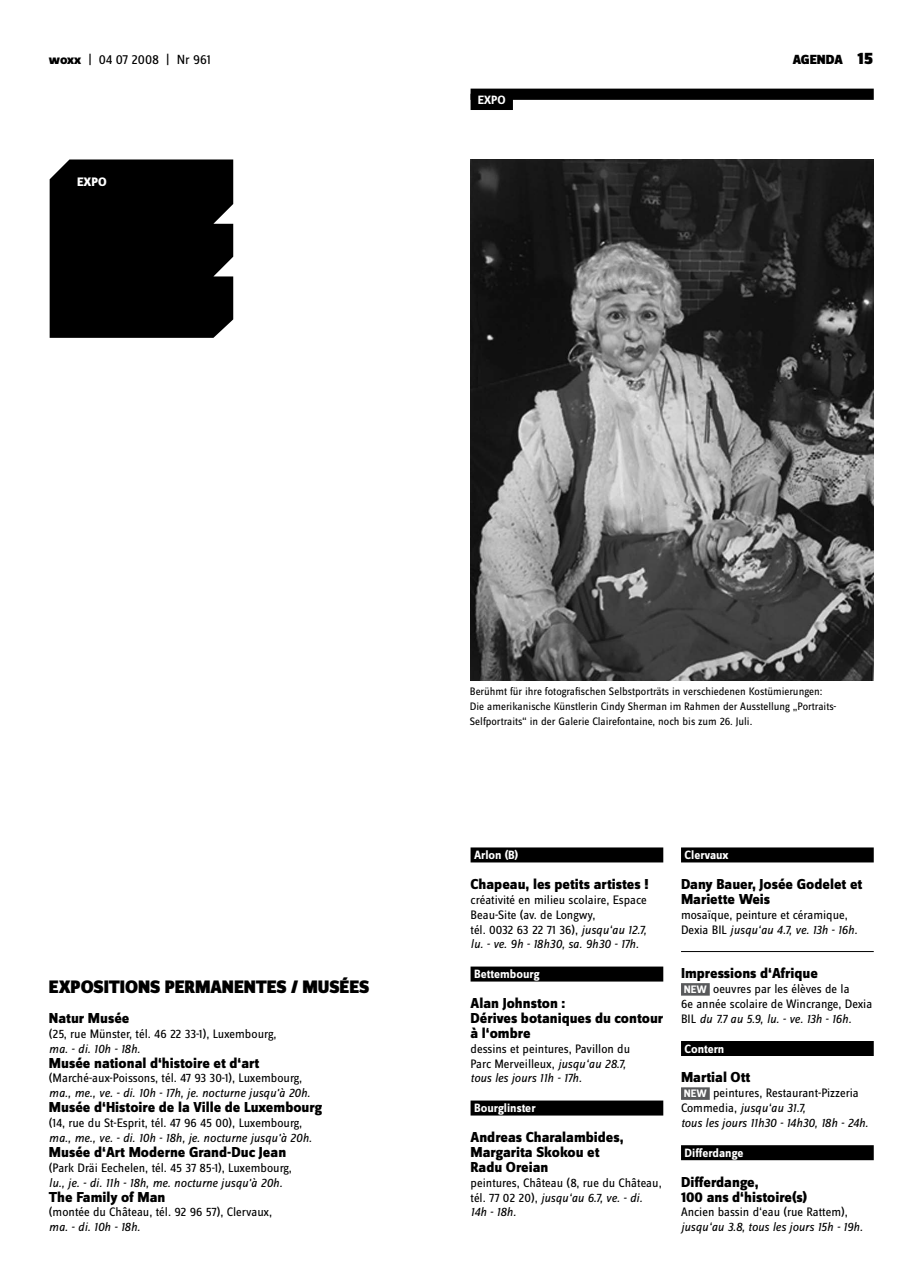
<style>
.page{position:relative;width:922px;height:1276px;background:#fff}
.page>*{position:absolute;margin:0;border:0;box-sizing:border-box;transform-origin:0 0}
.t1{font:900 18.75px "Zine Sans Dis";color:#000}
.t2{font:800 15px/14.9px "Zine Sans Dis";color:#000}
.t3{font:13.75px "Zine Sans Dis";color:#000}
.t4{font:900 13.75px "Zine Sans Dis";color:#000}
.t5{font:12.75px/14.9px "Zine Sans Dis";color:#000}
.t6{font:italic 12.75px/14.9px "Zine Sans Dis";color:#000}
.t7{font:800 12.75px "Zine Sans Dis";color:#fff}
.t8{font:700 12.5px "Zine Sans Dis";color:#fff}
.t9{font:11.25px/14.9px "Zine Sans Dis";color:#000}
.s1{font-weight:800}
.s2{font-size:17.5px}
.s3{font-style:italic}
.s4{font-weight:700;font-size:11.25px;color:#fff}
.s5{font-weight:700;font-style:normal;font-size:11.25px;color:#fff}
.s6{font-style:normal}
</style>
<div class="page">
<div style="left:470px;top:847px;width:193px;height:15px;background:#000"></div>
<div style="left:470px;top:966px;width:193px;height:15px;background:#000"></div>
<div style="left:470px;top:1100px;width:193px;height:15px;background:#000"></div>
<div style="left:680px;top:847px;width:193px;height:15px;background:#000"></div>
<hr style="left:680px;top:951px;width:193px;height:1px;background:#000">
<div style="left:680px;top:983px;width:29px;height:12px;background:#58595b"></div>
<div style="left:680px;top:1041px;width:193px;height:15px;background:#000"></div>
<div style="left:680px;top:1087px;width:29px;height:13px;background:#58595b"></div>
<div style="left:680px;top:1145px;width:193px;height:15px;background:#000"></div>
<div style="left:50px;top:159px;width:183px;height:179px;background:#000"></div>
<div style="left:470px;top:89px;width:403px;height:11px;background:#000"></div>
<div style="left:470px;top:94px;width:43px;height:16px;background:#000"></div>
<img style="left:470px;top:159px;width:402px;height:521px">
<p class="t3" style="left:49px;top:53px;width:163px"><span class="s1">woxx</span> | 04 07 2008 | Nr 961</p>
<p class="t4" style="left:792px;top:53px;width:82px">AGENDA <span class="s2">15</span></p>
<p class="t7" style="left:77px;top:175px;width:31px">EXPO</p>
<p class="t8" style="left:477px;top:93px;width:30px">EXPO</p>
<h1 class="t1" style="left:49px;top:977px;width:174px">EXPOSITIONS PERMANEN</h1>
<h1 class="t1" style="left:256px;top:977px;width:115px">TES / MUSÉES</h1>
<p class="t2" style="left:49px;top:1011px;width:82px">Natur Musée</p>
<p class="t5" style="left:49px;top:1027px;width:229px">(25, rue Münster, tél. 46 22 33-1), Luxembourg,</p>
<p class="t6" style="left:49px;top:1041px;width:93px">ma. - di. 10h - 18h.</p>
<p class="t2" style="left:49px;top:1056px;width:212px">Musée national d‘histoire et d‘art</p>
<p class="t5" style="left:49px;top:1071px;width:255px">(Marché-aux-Poissons, tél. 47 93 30-1), Luxembourg,</p>
<p class="t6" style="left:49px;top:1085px;width:263px">ma., me., ve. - di. 10h - 17h, je. nocturne jusqu'à 20h.</p>
<p class="t2" style="left:49px;top:1100px;width:275px">Musée d‘Histoire de la Ville de Luxembourg</p>
<p class="t5" style="left:49px;top:1116px;width:255px">(14, rue du St-Esprit, tél. 47 96 45 00), Luxembourg,</p>
<p class="t6" style="left:49px;top:1130px;width:264px">ma., me., ve. - di. 10h - 18h, je. nocturne jusqu'à 20h.</p>
<p class="t2" style="left:49px;top:1145px;width:239px">Musée d‘Art Moderne Grand-Duc Jean</p>
<p class="t5" style="left:49px;top:1161px;width:244px">(Park Dräi Eechelen, tél. 45 37 85-1), Luxembourg,</p>
<p class="t6" style="left:49px;top:1175px;width:235px">lu., je. - di. 11h - 18h, me. nocturne jusqu'à 20h.</p>
<p class="t2" style="left:49px;top:1190px;width:118px">The Family of Man</p>
<p class="t5" style="left:49px;top:1205px;width:225px">(montée du Château, tél. 92 96 57), Clervaux,</p>
<p class="t6" style="left:49px;top:1219px;width:93px">ma. - di. 10h - 18h.</p>
<p class="t9" style="left:469px;top:684px;width:368px">Berühmt für ihre fotografischen Selbstporträts in verschiedenen Kostümierungen:<br>Die amerikanische Künstlerin Cindy Sherman im Rahmen der Ausstellung „Portraits-<br>Selfportraits“ in der Galerie Clairefontaine, noch bis zum 26. Juli.</p>
<p class="t8" style="left:474px;top:848px;width:46px">Arlon (B)</p>
<p class="t2" style="left:470px;top:877px;width:179px">Chapeau, les petits artistes !</p>
<p class="t5" style="left:470px;top:893px;width:178px">créativité en milieu scolaire, Espace Beau-Site (av. de Longwy,<br>tél. 0032 63 22 71 36), <span class="s3">jusqu‘au 12.7, lu. - ve. 9h - 18h30, sa. 9h30 - 17h.</span></p>
<p class="t8" style="left:474px;top:967px;width:67px">Bettembourg</p>
<p class="t2" style="left:470px;top:996px;width:194px">Alan Johnston :<br>Dérives botaniques du contour à l‘ombre</p>
<p class="t5" style="left:470px;top:1041px;width:161px">dessins et peintures, Pavillon du<br>Parc Merveilleux, <span class="s3">jusqu‘au 28.7, tous les jours 11h - 17h.</span></p>
<p class="t8" style="left:474px;top:1101px;width:63px">Bourglinster</p>
<p class="t2" style="left:470px;top:1130px;width:154px">Andreas Charalambides,<br>Margarita Skokou et<br>Radu Oreian</p>
<p class="t5" style="left:470px;top:1175px;width:193px">peintures, Château (8, rue du Château, tél. 77 02 20), <span class="s3">jusqu‘au 6.7, ve. - di.<br>14h - 18h.</span></p>
<p class="t8" style="left:684px;top:848px;width:45px">Clervaux</p>
<p class="t2" style="left:680px;top:877px;width:183px">Dany Bauer, Josée Godelet et<br>Mariette Weis</p>
<p class="t5" style="left:680px;top:908px;width:178px">mosaïque, peinture et céramique,<br>Dexia BIL <span class="s3">jusqu‘au 4.7, ve. 13h - 16h.</span></p>
<p class="t2" style="left:680px;top:966px;width:138px">Impressions d‘Afrique</p>
<p class="t5" style="left:680px;top:982px;width:193px"><span class="s4">NEW</span> oeuvres par les élèves de la<br>6e année scolaire de Wincrange, Dexia<br>BIL <span class="s3">du 7.7 au 5.9, lu. - ve. 13h - 16h.</span></p>
<p class="t8" style="left:684px;top:1042px;width:41px">Contern</p>
<p class="t2" style="left:680px;top:1071px;width:71px">Martial Ott</p>
<p class="t6" style="left:680px;top:1085px;width:189px"><span class="s5">NEW</span> <span class="s6">peintures, Restaurant-Pizzeria<br>Commedia,</span> jusqu‘au 31.7,<br>tous les jours 11h30 - 14h30, 18h - 24h.</p>
<p class="t8" style="left:684px;top:1146px;width:60px">Differdange</p>
<p class="t2" style="left:680px;top:1175px;width:128px">Differdange,<br>100 ans d‘histoire(s)</p>
<p class="t5" style="left:680px;top:1205px;width:168px">Ancien bassin d‘eau (rue Rattem),</p>
<p class="t6" style="left:680px;top:1219px;width:183px">jusqu‘au 3.8, tous les jours 15h - 19h.</p>
</div>
